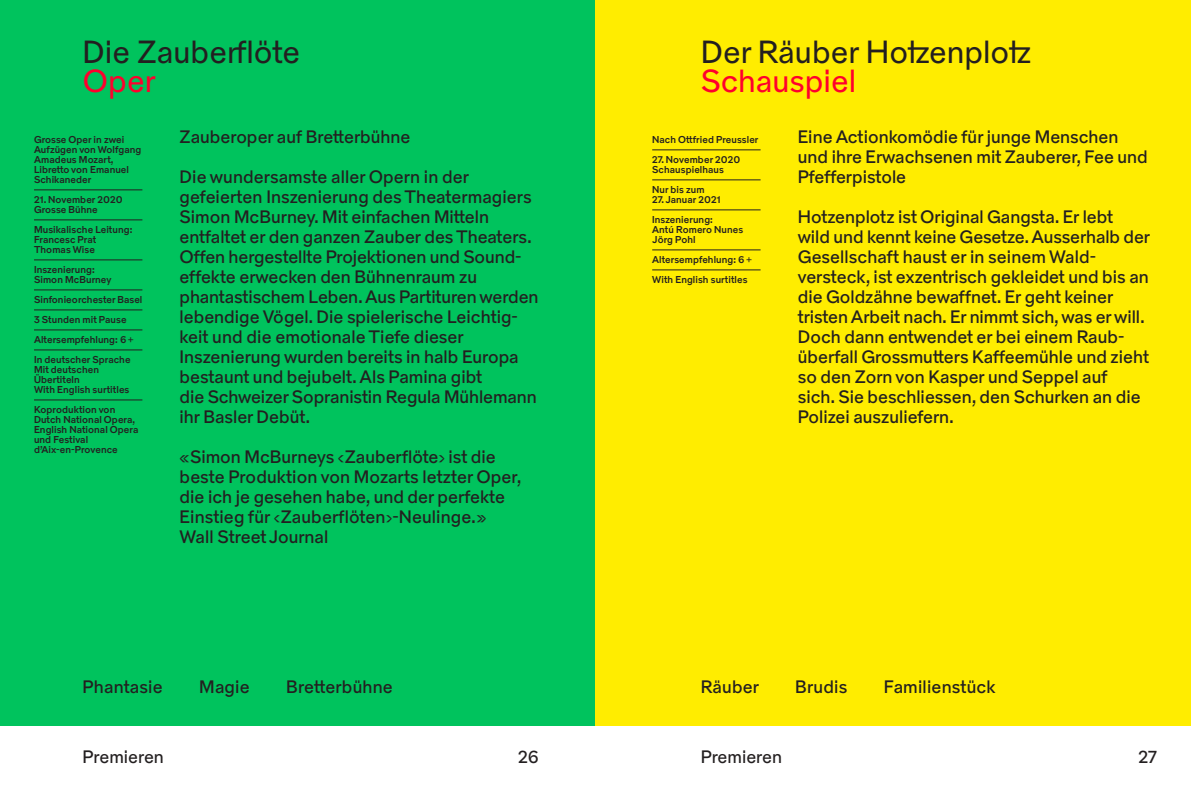
<style>
.page{position:relative;width:1191px;height:794px;background:#fff}
.page>*{position:absolute;margin:0;border:0;box-sizing:border-box;transform-origin:0 0}
.t1{font:32px "Theater Basel Beta 02 Grotesk 95 Ligaturen";color:#231f20}
.t2{font:32px "Theater Basel Beta 02 Grotesk 95 Ligaturen";color:#ff002d}
.t3{font:18px/20px "Theater Basel Beta 02 Grotesk 105";color:#231f20}
.t4{font:18px "Theater Basel Beta 02 Grotesk 100";color:#231f20}
.t5{font:10px/10px "Theater Basel Beta 02 Grotesk 120";letter-spacing:.01em;color:#231f20}
</style>
<div class="page">
<div style="left:0;top:0;width:595px;height:726px;background:#00c35d"></div>
<div style="left:595px;top:0;width:596px;height:726px;background:#ffed00"></div>
<hr style="left:34px;top:189px;width:108px;height:1px;background:#231f20">
<hr style="left:34px;top:219px;width:108px;height:1px;background:#231f20">
<hr style="left:34px;top:259px;width:108px;height:1px;background:#231f20">
<hr style="left:34px;top:289px;width:108px;height:1px;background:#231f20">
<hr style="left:34px;top:309px;width:108px;height:1px;background:#231f20">
<hr style="left:34px;top:329px;width:108px;height:1px;background:#231f20">
<hr style="left:34px;top:349px;width:108px;height:1px;background:#231f20">
<hr style="left:34px;top:399px;width:108px;height:1px;background:#231f20">
<hr style="left:652px;top:149px;width:108px;height:1px;background:#231f20">
<hr style="left:652px;top:179px;width:108px;height:1px;background:#231f20">
<hr style="left:652px;top:209px;width:108px;height:1px;background:#231f20">
<hr style="left:652px;top:249px;width:108px;height:1px;background:#231f20">
<hr style="left:652px;top:269px;width:108px;height:1px;background:#231f20">
<h1 class="t1" style="left:83px;top:33px;width:219px">Die Zauberflöte</h1>
<h1 class="t2" style="left:83px;top:62px;width:75px">Oper</h1>
<p class="t5" style="left:34px;top:135px;width:109px">Grosse Oper in zwei<br>Aufzügen von Wolfgang<br>Amadeus Mozart,<br>Libretto von Emanuel<br>Schikaneder</p>
<p class="t5" style="left:34px;top:195px;width:90px">21. November 2020<br>Grosse Bühne</p>
<p class="t5" style="left:34px;top:225px;width:100px">Musikalische Leitung:<br>Francesc Prat<br>Thomas Wise</p>
<p class="t5" style="left:34px;top:265px;width:79px">Inszenierung:<br>Simon McBurney</p>
<p class="t5" style="left:34px;top:290px;width:110px;line-height:20px">Sinfonieorchester Basel<br>3 Stunden mit Pause<br>Altersempfehlung: 6+<br>In deutscher Sprache</p>
<p class="t5" style="left:34px;top:365px;width:97px">Mit deutschen<br>Übertiteln<br>With English surtitles</p>
<p class="t5" style="left:34px;top:405px;width:106px">Koproduktion von<br>Dutch National Opera,<br>English National Opera und Festival d’Aix-en-Provence</p>
<p class="t3" style="left:180px;top:127px;width:232px">Zauberoper auf Bretterbühne</p>
<p class="t3" style="left:180px;top:167px;width:360px">Die wundersamste aller Opern in der gefeierten Inszenierung des Theatermagiers Simon McBurney. Mit einfachen Mitteln entfaltet er den ganzen Zauber des Theaters.<br>Offen hergestellte Projektionen und Sound&shy;effekte erwecken den Bühnenraum zu phantastischem Leben. Aus Partituren werden lebendige Vögel. Die spielerische Leichtig&shy;keit und die emotionale Tiefe dieser Inszenierung wurden bereits in halb Europa bestaunt und bejubelt. Als Pamina gibt<br>die Schweizer Sopranistin Regula Mühlemann ihr Basler Debüt.</p>
<p class="t3" style="left:180px;top:447px;width:343px">«Simon McBurneys ‹Zauberflöte› ist die beste Produktion von Mozarts letzter Oper, die ich je gesehen habe, und der perfekte Einstieg für ‹Zauberflöten›-Neulinge.» Wall Street Journal</p>
<p class="t3" style="left:83px;top:677px;width:82px">Phantasie</p>
<p class="t3" style="left:199px;top:677px;width:52px">Magie</p>
<p class="t3" style="left:286px;top:677px;width:108px">Bretterbühne</p>
<h1 class="t1" style="left:700px;top:33px;width:332px">Der Räuber Hotzenplotz</h1>
<h1 class="t2" style="left:700px;top:62px;width:157px">Schauspiel</h1>
<p class="t5" style="left:652px;top:135px;width:108px">Nach Ottfried Preussler</p>
<p class="t5" style="left:652px;top:155px;width:90px">27. November 2020<br>Schauspielhaus</p>
<p class="t5" style="left:652px;top:185px;width:54px">Nur bis zum</p>
<p class="t5" style="left:652px;top:190px;width:70px;line-height:20px">27. Januar 2021<br>Inszenierung:</p>
<p class="t5" style="left:652px;top:225px;width:92px">Antú Romero Nunes<br>Jörg Pohl</p>
<p class="t5" style="left:652px;top:250px;width:101px;line-height:20px">Altersempfehlung: 6+<br>With English surtitles</p>
<p class="t3" style="left:797px;top:127px;width:351px">Eine Actionkomödie für junge Menschen und ihre Erwachsenen mit Zauberer, Fee und<br>Pfefferpistole</p>
<p class="t3" style="left:797px;top:207px;width:354px">Hotzenplotz ist Original Gangsta. Er lebt<br>wild und kennt keine Gesetze. Ausserhalb der Gesellschaft haust er in seinem Wald&shy;versteck, ist exzentrisch gekleidet und bis an die Goldzähne bewaffnet. Er geht keiner tristen Arbeit nach. Er nimmt sich, was er will.<br>Doch dann entwendet er bei einem Raub&shy;überfall Grossmutters Kaffeemühle und zieht so den Zorn von Kasper und Seppel auf<br>sich. Sie beschliessen, den Schurken an die Polizei auszuliefern.</p>
<p class="t3" style="left:700px;top:677px;width:60px">Räuber</p>
<p class="t3" style="left:795px;top:677px;width:54px">Brudis</p>
<p class="t3" style="left:884px;top:677px;width:113px">Familienstück</p>
<p class="t4" style="left:83px;top:746px;width:83px">Premieren</p>
<p class="t4" style="left:518px;top:746px;width:22px">26</p>
<p class="t4" style="left:700px;top:746px;width:83px">Premieren</p>
<p class="t4" style="left:1138px;top:746px;width:20px">27</p>
</div>
